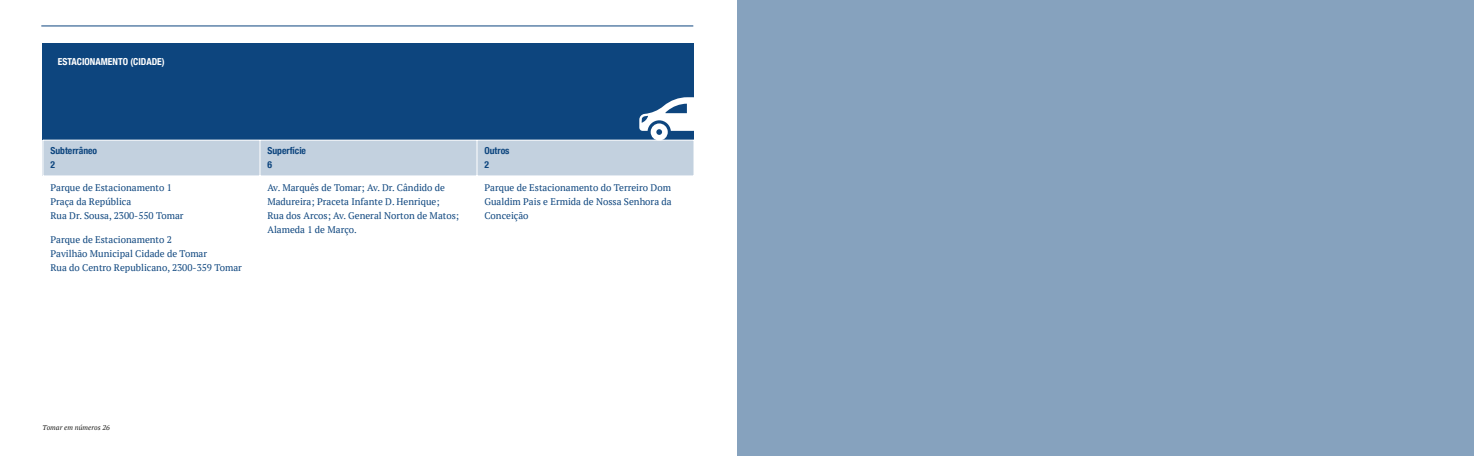
<style>
.page{position:relative;width:1474px;height:456px;background:#fff}
.page>*{position:absolute;margin:0;border:0;box-sizing:border-box;transform-origin:0 0}
.t1{font:9.62px/14px "PT Serif";color:#0d457e}
.t2{font:700 condensed 9.62px/14px "Helvetica Neue";color:#0d457e}
.t3{font:700 condensed 9.62px "Helvetica Neue";color:#fff}
.t4{font:italic 7px "PT Serif";color:#1d1d1b}
</style>
<div class="page">
<hr style="left:41px;top:26px;width:652px;height:1px;background:#0d457e">
<div style="left:737px;top:0;width:736px;height:455px;background:#86a2be"></div>
<div style="left:43px;top:43px;width:651px;height:97px;background:#0d457e"></div>
<div style="left:43px;top:140px;width:651px;height:36px;background:#c3d1df"></div>
<hr style="left:43px;top:140px;width:1px;height:36px;background:#fff">
<hr style="left:693px;top:140px;width:1px;height:36px;background:#fff">
<hr style="left:260px;top:140px;width:1px;height:210px;background:#fff">
<hr style="left:477px;top:140px;width:1px;height:36px;background:#fff">
<hr style="left:43px;top:140px;width:651px;height:1px;background:#fff">
<hr style="left:43px;top:175px;width:651px;height:1px;background:#fff">
<svg style="left:639px;top:97px;width:55px;height:43px"></svg>
<p class="t3" style="left:58px;top:56px;width:108px">ESTACIONAMENTO (CIDADE)</p>
<p class="t2" style="left:50px;top:144px;width:48px">Subterrâneo<br>2</p>
<p class="t2" style="left:267px;top:144px;width:40px">Superfície<br>6</p>
<p class="t2" style="left:484px;top:144px;width:27px">Outros<br>2</p>
<p class="t1" style="left:50px;top:181px;width:135px">Parque de Estacionamento 1<br>Praça da República<br>Rua Dr. Sousa, 2300-550 Tomar</p>
<p class="t1" style="left:50px;top:233px;width:193px">Parque de Estacionamento 2<br>Pavilhão Municipal Cidade de Tomar<br>Rua do Centro Republicano, 2300-359 Tomar</p>
<p class="t1" style="left:267px;top:181px;width:193px">Av. Marquês de Tomar; Av. Dr. Cândido de Madureira; Praceta Infante D. Henrique;<br>Rua dos Arcos; Av. General Norton de Matos; Alameda 1 de Março.</p>
<p class="t1" style="left:484px;top:181px;width:189px;text-align:justify">Parque de Estacionamento do Terreiro Dom Gualdim Pais e Ermida de Nossa Senhora da Conceição</p>
<p class="t4" style="left:43px;top:424px;width:69px">Tomar em números 26</p>
</div>
